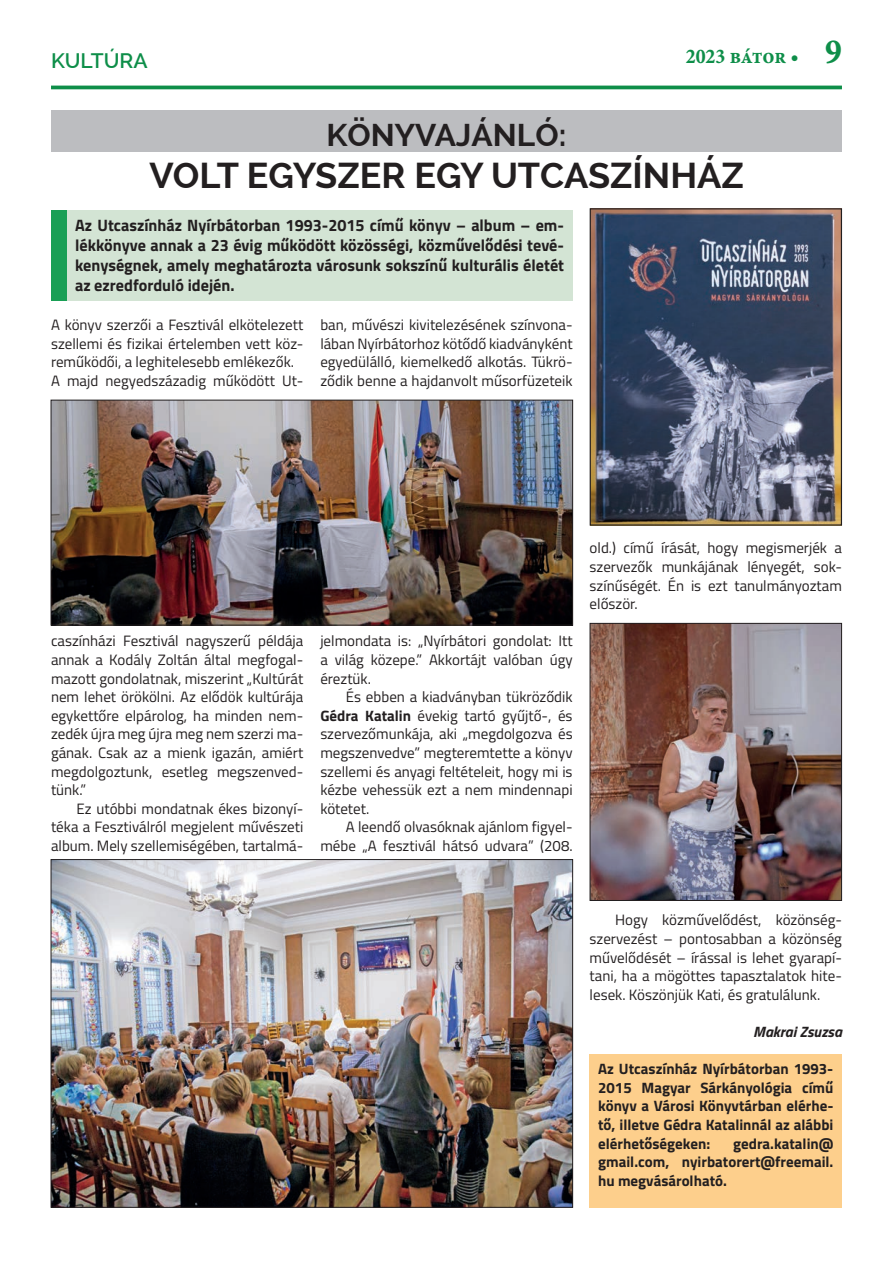
<style>
.page{position:relative;width:893px;height:1263px;background:#fff}
.page>*{position:absolute;margin:0;border:0;box-sizing:border-box;transform-origin:0 0}
.t1{font:700 36px "Raleway";color:#231f20}
.t2{font:35.55px "Minion Pro Bold Cn Capt";color:#0e8e49}
.t3{font:700 31.5px "Raleway";color:#231f20}
.t4{font:21px "Minion Pro Bold Cn Capt";letter-spacing:-.005em;color:#0e8e49}
.t5{font:600 21px "Raleway";color:#0e8e49}
.t6{font:700 16.5px/19.8px "Titillium";color:#231f20;text-align:justify}
.t7{font:15px/18.6px "Titillium";color:#231f20;text-align:justify}
.t8{font:700 15px/18.6px "Titillium";color:#231f20;text-align:justify}
.t9{font:italic 700 15px "Titillium";color:#231f20}
.s1{font-weight:700}
</style>
<div class="page">
<hr style="left:51px;top:86px;width:791px;height:3px;background:#0e8e49">
<div style="left:52px;top:210px;width:521px;height:91px;background:#d3e4d4"></div>
<div style="left:51px;top:210px;width:16px;height:91px;background:#199f55"></div>
<img style="left:53px;top:861px;width:518px;height:345px">
<div style="left:590px;top:1054px;width:252px;height:154px;background:#fdcf8c"></div>
<img style="left:592px;top:625px;width:248px;height:274px">
<div style="left:590px;top:623px;width:252px;height:278px;border:1px solid #231f20"></div>
<img style="left:592px;top:210px;width:248px;height:314px">
<div style="left:590px;top:208px;width:252px;height:318px;border:1px solid #231f20"></div>
<div style="left:51px;top:111px;width:791px;height:41px;background:#bcbdc0"></div>
<img style="left:53px;top:402px;width:518px;height:221px">
<div style="left:51px;top:400px;width:522px;height:225px;border:1px solid #231f20"></div>
<h3 class="t5" style="left:51px;top:48px;width:98px">KULTÚRA</h3>
<h2 class="t2" style="left:825px;top:27px;width:18px">9</h2>
<h3 class="t4" style="left:686px;top:42px;width:115px">2023 bátor •</h3>
<h3 class="t3" style="left:327px;top:117px;width:241px">KÖNYVAJÁNLÓ:</h3>
<h1 class="t1" style="left:149px;top:154px;width:596px">VOLT EGYSZER EGY UTCASZÍNHÁZ</h1>
<p class="t6" style="left:75px;top:215px;width:490px">Az Utcaszínház Nyírbátorban 1993-2015 című könyv – album – em&shy;lékkönyve annak a 23 évig működött közösségi, közművelődési tevé&shy;kenységnek, amely meghatározta városunk sokszínű kulturális életét az ezredforduló idején.</p>
<p class="t7" style="left:51px;top:315px;width:254px;text-align:left">A könyv szerzői a Fesztivál elkötelezett szellemi és fizikai értelemben vett köz&shy;reműködői, a leghitelesebb emlékezők.<br>A majd negyedszázadig működött Ut-</p>
<p class="t7" style="left:320px;top:315px;width:254px">ban, művészi kivitelezésének színvona&shy;lában Nyírbátorhoz kötődő kiadványként egyedülálló, kiemelkedő alkotás. Tükrö&shy;ződik benne a hajdanvolt műsorfüzeteik</p>
<p class="t7" style="left:51px;top:631px;width:254px">caszínházi Fesztivál nagyszerű példája annak a Kodály Zoltán által megfogal&shy;mazott gondolatnak, miszerint „Kultúrát nem lehet örökölni. Az elődök kultúrája egykettőre elpárolog, ha minden nem&shy;zedék újra meg újra meg nem szerzi ma&shy;gának. Csak az a mienk igazán, amiért megdolgoztunk, esetleg megszenved&shy;tünk.”</p>
<p class="t7" style="left:51px;top:798px;width:254px;text-indent:26px">Ez utóbbi mondatnak ékes bizonyí&shy;téka a Fesztiválról megjelent művészeti album. Mely szellemiségében, tartalmá-</p>
<p class="t7" style="left:320px;top:631px;width:254px">jelmondata is: „Nyírbátori gondolat: Itt a világ közepe.” Akkortájt valóban úgy éreztük.</p>
<p class="t7" style="left:320px;top:687px;width:254px;text-indent:26px">És ebben a kiadványban tükröződik <span class="s1">Gédra Katalin</span> évekig tartó gyűjtő-, és szervezőmunkája, aki „megdolgozva és megszenvedve” megteremtette a könyv szellemi és anyagi feltételeit, hogy mi is kézbe vehessük ezt a nem mindennapi kötetet.</p>
<p class="t7" style="left:320px;top:817px;width:254px;text-align:right">A leendő olvasóknak ajánlom figyel&shy;mébe „A fesztivál hátsó udvara” (208.</p>
<p class="t7" style="left:590px;top:538px;width:254px">old.) című írását, hogy megismerjék a szervezők munkájának lényegét, sok&shy;színűségét. Én is ezt tanulmányoztam először.</p>
<p class="t7" style="left:590px;top:910px;width:254px;text-indent:26px">Hogy közművelődést, közönség&shy;szervezést – pontosabban a közönség művelődését – írással is lehet gyarapí&shy;tani, ha a mögöttes tapasztalatok hite&shy;lesek. Köszönjük Kati, és gratulálunk.</p>
<p class="t9" style="left:753px;top:1020px;width:90px">Makrai Zsuzsa</p>
<p class="t8" style="left:598px;top:1059px;width:237px">Az Utcaszínház Nyírbátorban 1993- 2015 Magyar Sárkányológia című könyv a Városi Könyvtárban elérhe&shy;tő, illetve Gédra Katalinnál az alábbi elérhetőségeken:</p>
<p class="t8" style="left:598px;top:1133px;width:237px;text-indent:135px">gedra.katalin@ gmail.com, nyirbatorert@freemail. hu megvásárolható.</p>
</div>
